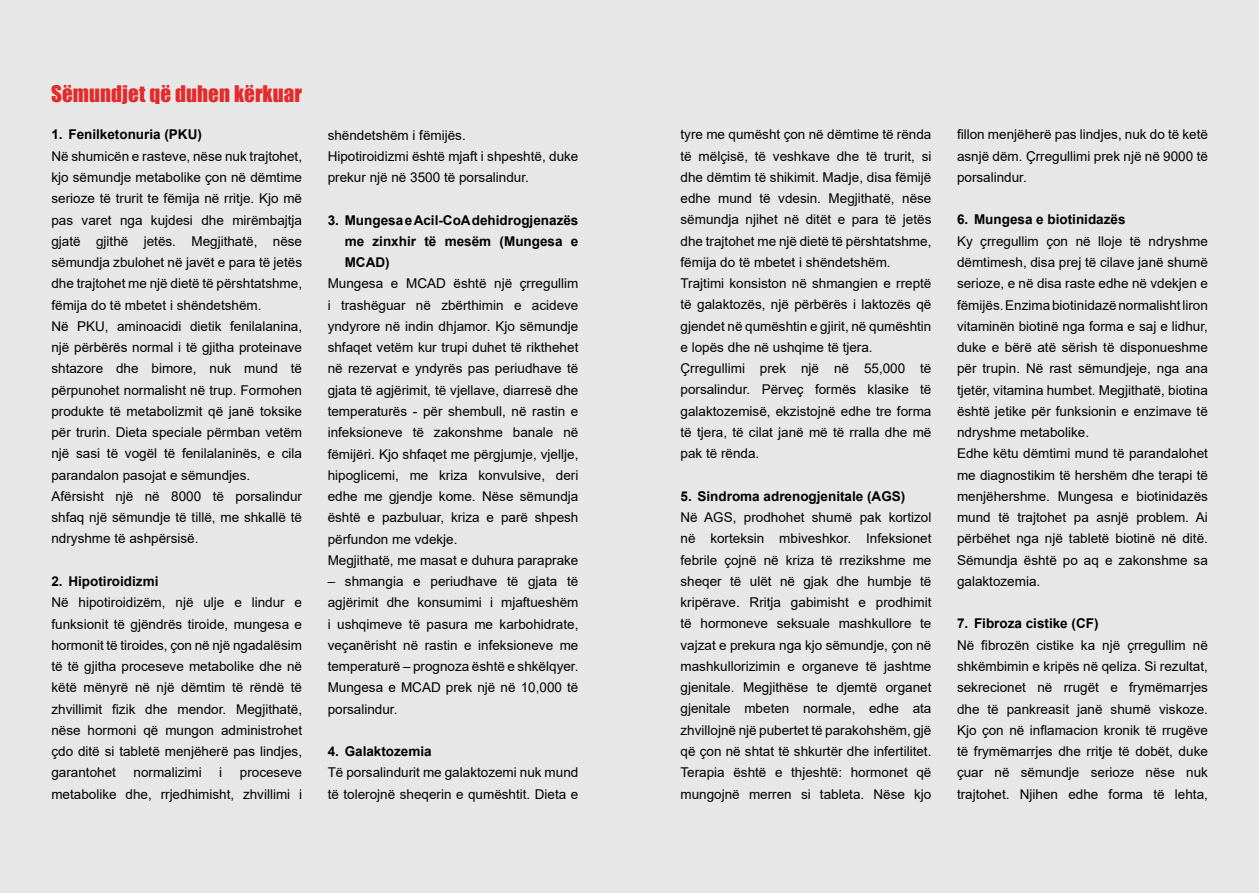
<style>
.page{position:relative;width:1259px;height:893px;background:#e7e7e7}
.page>*{position:absolute;margin:0;border:0;box-sizing:border-box;transform-origin:0 0}
.t1{font:21px "Impact";letter-spacing:.005em;color:#e42b2b}
.t2{font:13.5px/21.3px "Arial";color:#000}
.t3{font:700 13.5px/21.3px "Arial";color:#000;text-align:justify}
</style>
<div class="page">
<h1 class="t1" style="left:51px;top:77px;width:252px">Sëmundjet që duhen kërkuar</h1>
<p class="t3" style="left:51px;top:124px;width:152px">1. Fenilketonuria (PKU)</p>
<p class="t2" style="left:51px;top:145px;width:252px">Në shumicën e rasteve, nëse nuk trajtohet, kjo sëmundje metabolike çon në dëmtime serioze të trurit te fëmija në rritje. Kjo më pas varet nga kujdesi dhe mirëmbajtja gjatë gjithë jetës. Megjithatë, nëse sëmundja zbulohet në javët e para të jetës dhe trajtohet me një dietë të përshtatshme, fëmija do të mbetet i shëndetshëm.<br>Në PKU, aminoacidi dietik fenilalanina, një përbërës normal i të gjitha proteinave shtazore dhe bimore, nuk mund të përpunohet normalisht në trup. Formohen produkte të metabolizmit që janë toksike për trurin. Dieta speciale përmban vetëm një sasi të vogël të fenilalaninës, e cila parandalon pasojat e sëmundjes.<br>Afërsisht një në 8000 të porsalindur shfaq një sëmundje të tillë, me shkallë të ndryshme të ashpërsisë.</p>
<p class="t3" style="left:51px;top:571px;width:109px">2. Hipotiroidizmi</p>
<p class="t2" style="left:51px;top:592px;width:252px;text-align:justify">Në hipotiroidizëm, një ulje e lindur e funksionit të gjëndrës tiroide, mungesa e hormonit të tiroides, çon në një ngadalësim të të gjitha proceseve metabolike dhe në këtë mënyrë në një dëmtim të rëndë të zhvillimit fizik dhe mendor. Megjithatë, nëse hormoni që mungon administrohet çdo ditë si tabletë menjëherë pas lindjes, garantohet</p>
<p class="t2" style="left:133px;top:762px;width:70px">normalizimi</p>
<p class="t2" style="left:219px;top:762px;width:4px">i</p>
<p class="t2" style="left:51px;top:762px;width:252px;text-align:right">proceseve<br>metabolike dhe, rrjedhimisht, zhvillimi i</p>
<p class="t2" style="left:328px;top:124px;width:252px">shëndetshëm i fëmijës.<br>Hipotiroidizmi është mjaft i shpeshtë, duke prekur një në 3500 të porsalindur.</p>
<p class="t3" style="left:345px;top:209px;width:235px;text-indent:-17px">3. Mungesa e Acil-CoA dehidrogjenazës me zinxhir të mesëm (Mungesa e MCAD)</p>
<p class="t2" style="left:328px;top:273px;width:252px">Mungesa e MCAD është një çrregullim i trashëguar në zbërthimin e acideve yndyrore në indin dhjamor. Kjo sëmundje shfaqet vetëm kur trupi duhet të rikthehet në rezervat e yndyrës pas periudhave të gjata të agjërimit, të vjellave, diarresë dhe temperaturës - për shembull, në rastin e infeksioneve të zakonshme banale në fëmijëri. Kjo shfaqet me përgjumje, vjellje, hipoglicemi, me kriza konvulsive, deri edhe me gjendje kome. Nëse sëmundja është e pazbuluar, kriza e parë shpesh përfundon me vdekje.<br>Megjithatë, me masat e duhura paraprake</p>
<p class="t2" style="left:328px;top:571px;width:252px;text-align:justify">– shmangia e periudhave të gjata të agjërimit dhe konsumimi i mjaftueshëm i ushqimeve të pasura me karbohidrate, veçanërisht në rastin e infeksioneve me temperaturë – prognoza është e shkëlqyer.<br>Mungesa e MCAD prek një në 10,000 të porsalindur.</p>
<p class="t3" style="left:328px;top:741px;width:106px">4. Galaktozemia</p>
<p class="t2" style="left:328px;top:762px;width:252px">Të porsalindurit me galaktozemi nuk mund të tolerojnë sheqerin e qumështit. Dieta e</p>
<p class="t2" style="left:680px;top:124px;width:252px">tyre me qumësht çon në dëmtime të rënda të mëlçisë, të veshkave dhe të trurit, si dhe dëmtim të shikimit. Madje, disa fëmijë edhe mund të vdesin. Megjithatë, nëse sëmundja njihet në ditët e para të jetës dhe trajtohet me një dietë të përshtatshme, fëmija do të mbetet i shëndetshëm.<br>Trajtimi konsiston në shmangien e rreptë të galaktozës, një përbërës i laktozës që gjendet në qumështin e gjirit, në qumështin e lopës dhe në ushqime të tjera.<br>Çrregullimi prek një në 55,000 të porsalindur. Përveç formës klasike të galaktozemisë, ekzistojnë edhe tre forma të tjera, të cilat janë më të rralla dhe më pak të rënda.</p>
<p class="t3" style="left:680px;top:486px;width:226px">5. Sindroma adrenogjenitale (AGS)</p>
<p class="t2" style="left:680px;top:507px;width:252px;text-align:justify">Në AGS, prodhohet shumë pak kortizol në korteksin mbiveshkor. Infeksionet febrile çojnë në kriza të rrezikshme me sheqer të ulët në gjak dhe humbje të kripërave. Rritja gabimisht e prodhimit të hormoneve seksuale mashkullore te vajzat e prekura nga kjo sëmundje, çon në mashkullorizimin e organeve të jashtme gjenitale. Megjithëse te djemtë organet gjenitale mbeten normale, edhe ata zhvillojnë një pubertet të parakohshëm, gjë që çon në shtat të shkurtër dhe infertilitet.<br>Terapia është e thjeshtë: hormonet që mungojnë merren si tableta. Nëse kjo</p>
<p class="t2" style="left:957px;top:124px;width:252px;text-align:justify">fillon menjëherë pas lindjes, nuk do të ketë asnjë dëm. Çrregullimi prek një në 9000 të porsalindur.</p>
<p class="t3" style="left:957px;top:209px;width:170px">6. Mungesa e biotinidazës</p>
<p class="t2" style="left:957px;top:230px;width:252px">Ky çrregullim çon në lloje të ndryshme dëmtimesh, disa prej të cilave janë shumë serioze, e në disa raste edhe në vdekjen e fëmijës. Enzima biotinidazë normalisht liron vitaminën biotinë nga forma e saj e lidhur, duke e bërë atë sërish të disponueshme për trupin. Në rast sëmundjeje, nga ana tjetër, vitamina humbet. Megjithatë, biotina është jetike për funksionin e enzimave të ndryshme metabolike.<br>Edhe këtu dëmtimi mund të parandalohet me diagnostikim të hershëm dhe terapi të menjëhershme. Mungesa e biotinidazës mund të trajtohet pa asnjë problem. Ai përbëhet nga një tabletë biotinë në ditë.<br>Sëmundja është po aq e zakonshme sa galaktozemia.</p>
<p class="t3" style="left:957px;top:613px;width:143px">7. Fibroza cistike (CF)</p>
<p class="t2" style="left:957px;top:634px;width:252px;text-align:justify">Në fibrozën cistike ka një çrregullim në shkëmbimin e kripës në qeliza. Si rezultat, sekrecionet në rrugët e frymëmarrjes dhe të pankreasit janë shumë viskoze.<br>Kjo çon në inflamacion kronik të rrugëve të frymëmarrjes dhe rritje të dobët, duke çuar në sëmundje serioze nëse nuk trajtohet. Njihen edhe forma të lehta,</p>
</div>
